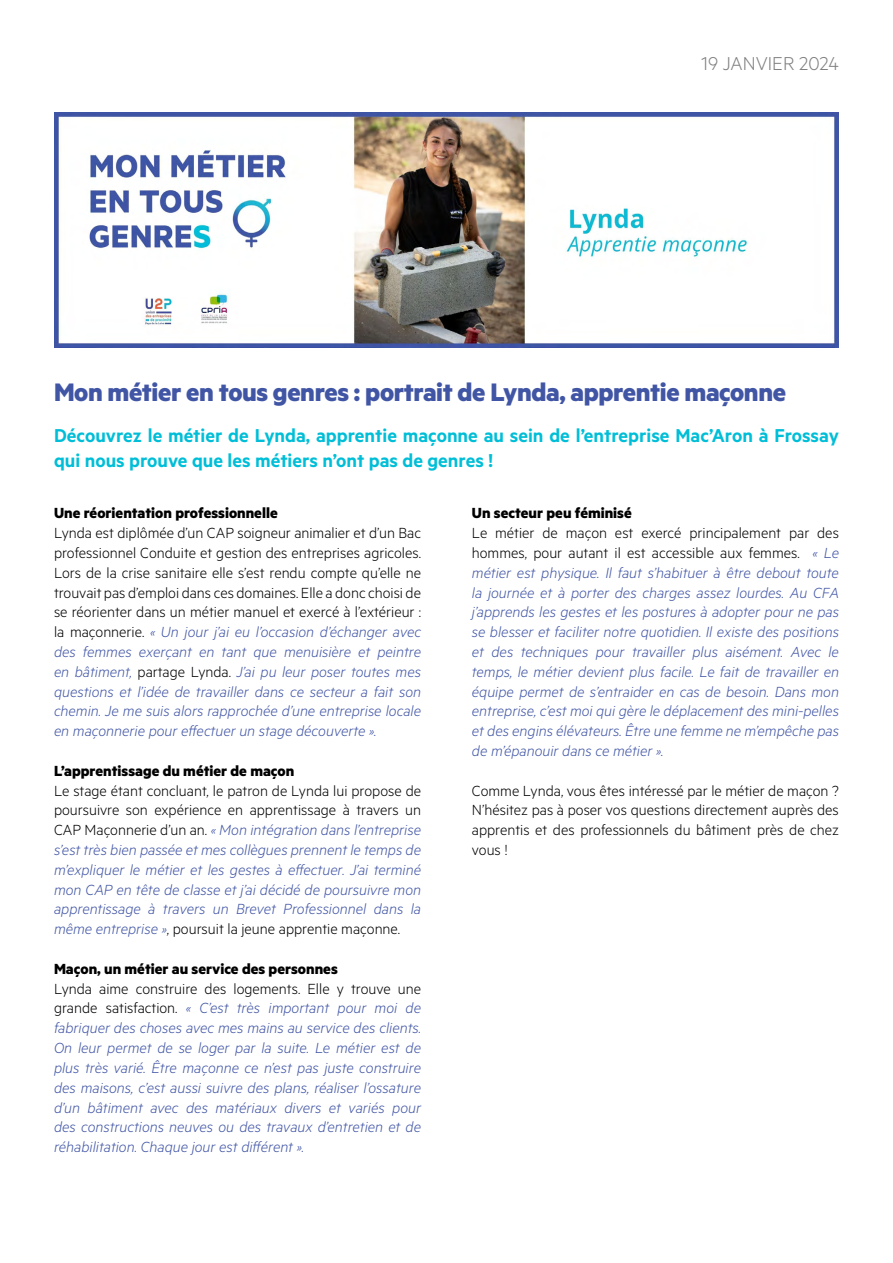
<style>
.page{position:relative;width:893px;height:1263px;background:#fff}
.page>*{position:absolute;margin:0;border:0;box-sizing:border-box;transform-origin:0 0}
.t1{font:700 28.5px "Metric";letter-spacing:-.015em;color:#4155a5}
.t2{font:600 21px/25.2px "Metric";color:#00bed7}
.t3{font:300 21px "Metric";color:#808080}
.t4{font:italic 300 16.5px/19.8px "Metric";color:#4155a5;text-align:justify}
.t5{font:300 16.5px/19.8px "Metric";color:#000;text-align:justify}
.t6{font:700 16.5px "Metric";color:#000}
.s1{font-style:italic;color:#4155a5}
.s2{font-style:normal;color:#000}
</style>
<div class="page">
<img style="left:54px;top:112px;width:785px;height:235px">
<p class="t3" style="left:701px;top:51px;width:139px">19 JANVIER 2024</p>
<h1 class="t1" style="left:54px;top:375px;width:733px">Mon métier en tous genres : portrait de Lynda, apprentie maçonne</h1>
<p class="t2" style="left:54px;top:422px;width:786px">Découvrez le métier de Lynda, apprentie maçonne au sein de l’entreprise Mac’Aron à Frossay qui nous prouve que les métiers n’ont pas de genres !</p>
<p class="t6" style="left:54px;top:503px;width:225px">Une réorientation professionnelle</p>
<p class="t5" style="left:54px;top:522px;width:369px">Lynda est diplômée d’un CAP soigneur animalier et d’un Bac professionnel Conduite et gestion des entreprises agricoles.<br>Lors de la crise sanitaire elle s’est rendu compte qu’elle ne trouvait pas d’emploi dans ces domaines. Elle a donc choisi de se réorienter dans un métier manuel et exercé à l’extérieur : la maçonnerie. <span class="s1">« Un jour j’ai eu l’occasion d’échanger avec des femmes exerçant en tant que menuisière et peintre en bâtiment,</span> partage Lynda. <span class="s1">J’ai pu leur poser toutes mes questions et l’idée de travailler dans ce secteur a fait son chemin. Je me suis alors rapprochée d’une entreprise locale en maçonnerie pour effectuer un stage découverte ».</span></p>
<p class="t6" style="left:54px;top:761px;width:242px">L’apprentissage du métier de maçon</p>
<p class="t4" style="left:54px;top:780px;width:369px"><span class="s2">Le stage étant concluant, le patron de Lynda lui propose de poursuivre son expérience en apprentissage à travers un CAP Maçonnerie d’un an.</span> « Mon intégration dans l’entreprise s’est très bien passée et mes collègues prennent le temps de m’expliquer le métier et les gestes à effectuer. J’ai terminé mon CAP en tête de classe et j’ai décidé de poursuivre mon apprentissage à travers un Brevet Professionnel dans la même entreprise »<span class="s2">, poursuit la jeune apprentie maçonne.</span></p>
<p class="t6" style="left:54px;top:959px;width:285px">Maçon, un métier au service des personnes</p>
<p class="t4" style="left:54px;top:978px;width:369px"><span class="s2">Lynda aime construire des logements. Elle y trouve une grande satisfaction.</span> « C’est très important pour moi de fabriquer des choses avec mes mains au service des clients.<br>On leur permet de se loger par la suite. Le métier est de plus très varié. Être maçonne ce n’est pas juste construire des maisons, c’est aussi suivre des plans, réaliser l’ossature d’un bâtiment avec des matériaux divers et variés pour des constructions neuves ou des travaux d’entretien et de réhabilitation. Chaque jour est différent ».</p>
<p class="t6" style="left:472px;top:503px;width:161px">Un secteur peu féminisé</p>
<p class="t4" style="left:472px;top:522px;width:369px"><span class="s2">Le métier de maçon est exercé principalement par des hommes, pour autant il est accessible aux femmes.</span> « Le métier est physique. Il faut s’habituer à être debout toute la journée et à porter des charges assez lourdes. Au CFA j’apprends les gestes et les postures à adopter pour ne pas se blesser et faciliter notre quotidien. Il existe des positions et des techniques pour travailler plus aisément. Avec le temps, le métier devient plus facile. Le fait de travailler en équipe permet de s’entraider en cas de besoin. Dans mon entreprise, c’est moi qui gère le déplacement des mini-pelles et des engins élévateurs. Être une femme ne m’empêche pas de m’épanouir dans ce métier ».</p>
<p class="t5" style="left:472px;top:780px;width:369px">Comme Lynda, vous êtes intéressé par le métier de maçon ?<br>N’hésitez pas à poser vos questions directement auprès des apprentis et des professionnels du bâtiment près de chez vous !</p>
</div>
